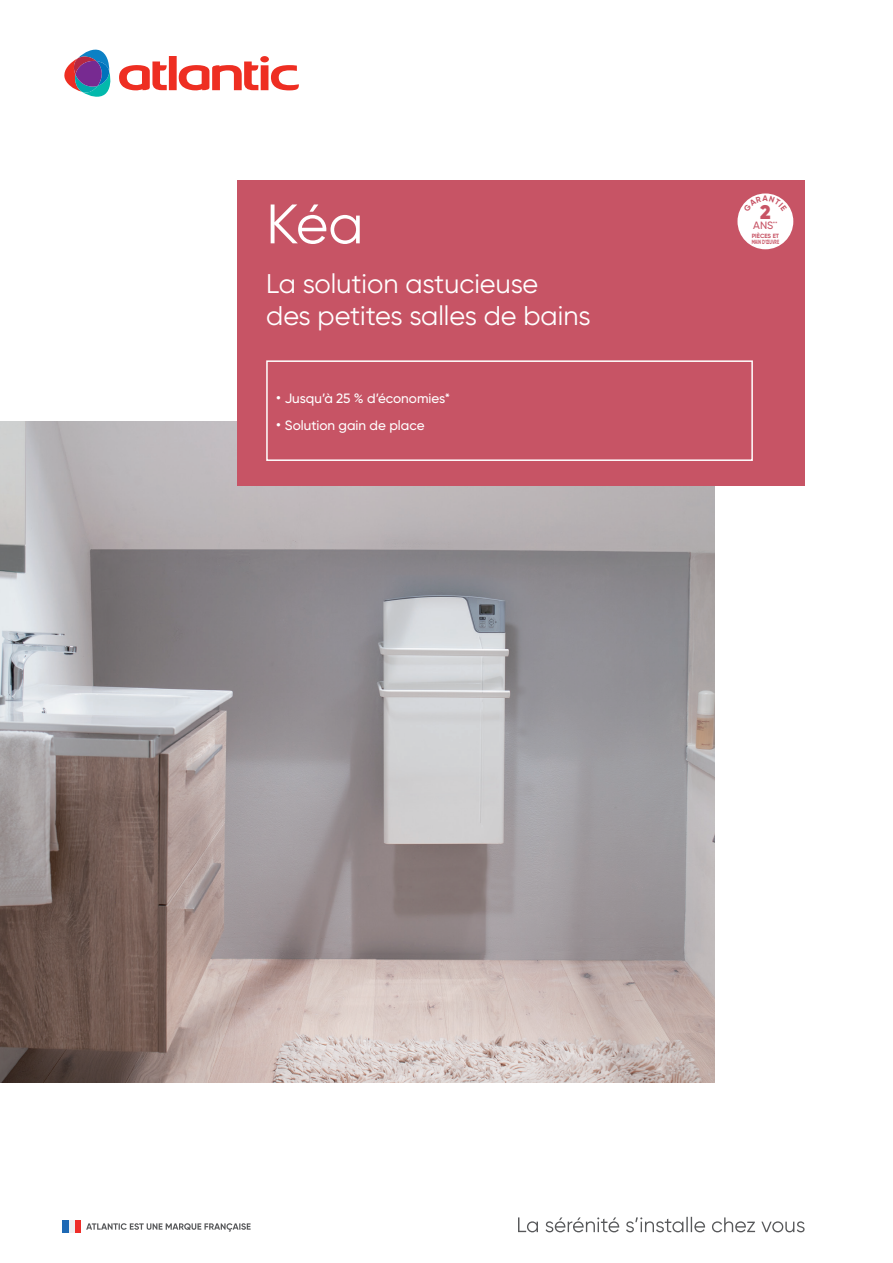
<style>
.page{position:relative;width:893px;height:1263px;background:#fff}
.page>*{position:absolute;margin:0;border:0;box-sizing:border-box;transform-origin:0 0}
.t1{font:55.5px "Gilroy";color:#fff}
.t2{font:27px/32.4px "Gilroy";color:#fff}
.t3{font:900 19.65px "Gilroy";color:#c75465}
.t4{font:500 13.5px "Gilroy";color:#fff}
.t5{font:500 10.65px "Gilroy";color:#c75465}
.t6{font:700 6px/6px "Gilroy";color:#c75465}
.s1{font-size:15px}
</style>
<div class="page">
<img style="left:0;top:421px;width:714px;height:661px">
<div style="left:237px;top:180px;width:567px;height:305px;background:#c75465"></div>
<svg style="left:64px;top:49px;width:47px;height:48px"></svg>
<svg style="left:119px;top:56px;width:180px;height:35px"></svg>
<div style="left:75px;top:1220px;width:6px;height:12px;background:#ee2d29"></div>
<div style="left:69px;top:1220px;width:6px;height:12px;background:#eff0f1"></div>
<div style="left:63px;top:1220px;width:6px;height:12px;background:#1e69b4"></div>
<svg style="left:86px;top:1223px;width:165px;height:9px"></svg>
<svg style="left:518px;top:1217px;width:287px;height:15px"></svg>
<div style="left:266px;top:360px;width:487px;height:101px;border:2px solid #fff"></div>
<div style="left:737px;top:193px;width:56px;height:56px;background:#fff;border-radius:50%"></div>
<svg style="left:743px;top:196px;width:44px;height:9px"></svg>
<h1 class="t1" style="left:266px;top:190px;width:99px">Kéa</h1>
<p class="t2" style="left:266px;top:267px;width:326px">La solution astucieuse<br>des petites salles de bains</p>
<p class="t4" style="left:276px;top:390px;width:175px"><span class="s1">•</span> Jusqu’à 25 % d’économies*</p>
<p class="t4" style="left:276px;top:417px;width:150px"><span class="s1">•</span> Solution gain de place</p>
<p class="t3" style="left:760px;top:199px;width:12px">2</p>
<p class="t5" style="left:753px;top:219px;width:26px">ANS<sup>**</sup></p>
<p class="t6" style="left:752px;top:232px;width:29px">PIÈCES ET<br>MAIN D’ŒUVRE</p>
</div>
